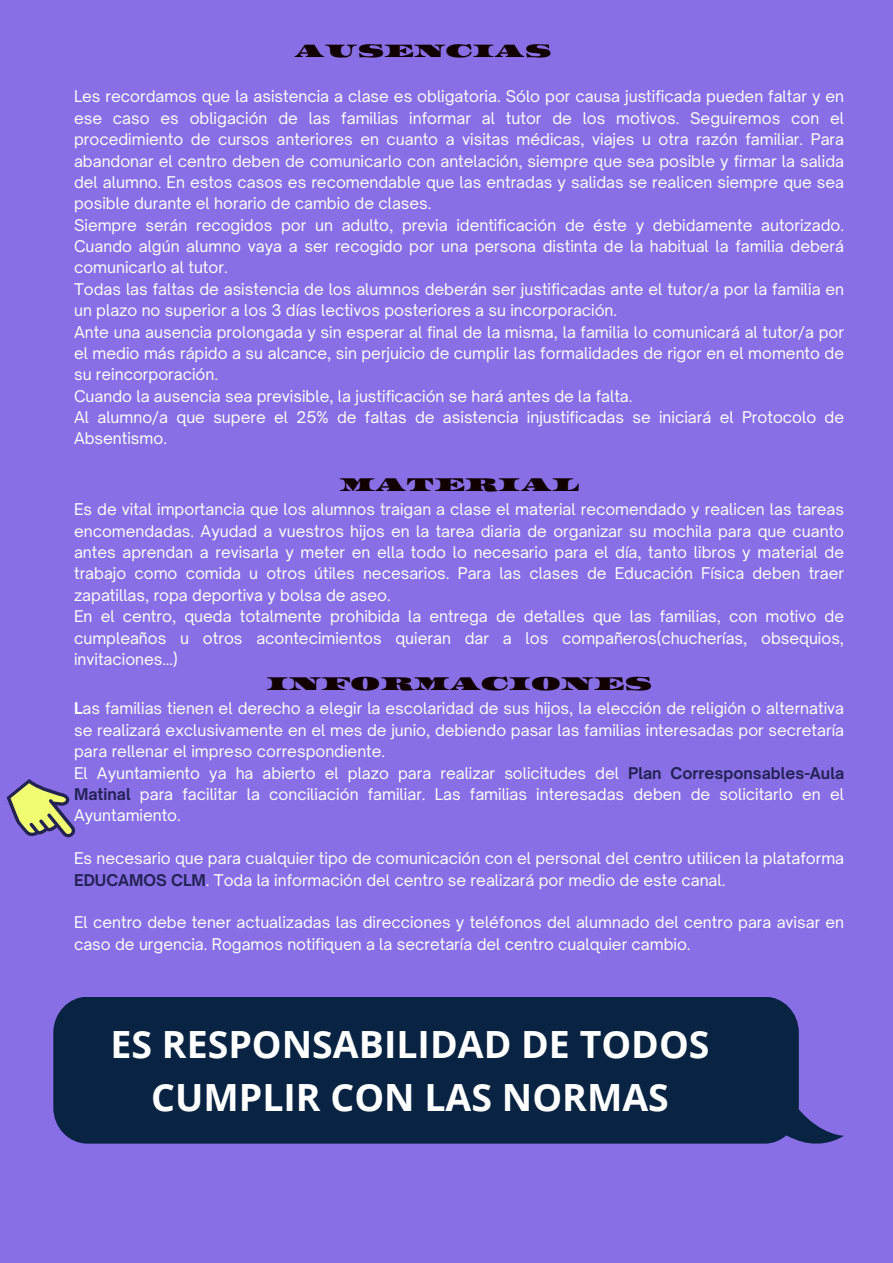
<style>
.page{position:relative;width:893px;height:1263px;background:#886fe6}
.page>*{position:absolute;margin:0;border:0;box-sizing:border-box;transform-origin:0 0}
.t1{font:700 37.5px/52.3px "Open Sans";color:#fff;text-align:center}
.t2{font:20.1px "Asset";color:#120101}
.t3{font:19.5px "Asset";color:#120101}
.t4{font:15.45px/21.4px "Open Sauce One";color:#fff;text-align:justify}
.s1{font-weight:700}
.s2{font-weight:700;color:#242254}
</style>
<div class="page">
<svg style="left:7px;top:779px;width:69px;height:59px"></svg>
<div style="left:53px;top:997px;width:791px;height:146px;background:#092342"></div>
<p class="t3" style="left:294px;top:38px;width:259px">AUSENCIAS</p>
<p class="t4" style="left:74px;top:86px;width:771px">Les recordamos que la asistencia a clase es obligatoria. Sólo por causa justificada pueden faltar y en ese caso es obligación de las familias informar al tutor de los motivos. Seguiremos con el procedimiento de cursos anteriores en cuanto a visitas médicas, viajes u otra razón familiar. Para abandonar el centro deben de comunicarlo con antelación, siempre que sea posible y firmar la salida del alumno. En estos casos es recomendable que las entradas y salidas se realicen siempre que sea posible durante el horario de cambio de clases.</p>
<p class="t4" style="left:74px;top:214px;width:771px">Siempre serán recogidos por un adulto, previa identificación de éste y debidamente autorizado.<br>Cuando algún alumno vaya a ser recogido por una persona distinta de la habitual la familia deberá comunicarlo al tutor.</p>
<p class="t4" style="left:74px;top:278px;width:771px">Todas las faltas de asistencia de los alumnos deberán ser justificadas ante el tutor/a por la familia en un plazo no superior a los 3 días lectivos posteriores a su incorporación.</p>
<p class="t4" style="left:74px;top:321px;width:771px">Ante una ausencia prolongada y sin esperar al final de la misma, la familia lo comunicará al tutor/a por el medio más rápido a su alcance, sin perjuicio de cumplir las formalidades de rigor en el momento de su reincorporación.</p>
<p class="t4" style="left:74px;top:385px;width:560px">Cuando la ausencia sea previsible, la justificación se hará antes de la falta.</p>
<p class="t4" style="left:74px;top:406px;width:771px">Al alumno/a que supere el 25% de faltas de asistencia injustificadas se iniciará el Protocolo de<br>Absentismo.</p>
<p class="t2" style="left:339px;top:472px;width:241px">MATERIAL</p>
<p class="t4" style="left:74px;top:499px;width:771px">Es de vital importancia que los alumnos traigan a clase el material recomendado y realicen las tareas encomendadas. Ayudad a vuestros hijos en la tarea diaria de organizar su mochila para que cuanto antes aprendan a revisarla y meter en ella todo lo necesario para el día, tanto libros y material de trabajo como comida u otros útiles necesarios. Para las clases de Educación Física deben traer zapatillas, ropa deportiva y bolsa de aseo.</p>
<p class="t4" style="left:74px;top:606px;width:771px">En el centro, queda totalmente prohibida la entrega de detalles que las familias, con motivo de cumpleaños u otros acontecimientos quieran dar a los compañeros(chucherías, obsequios, invitaciones…)</p>
<p class="t2" style="left:266px;top:671px;width:387px">INFORMACIONES</p>
<p class="t4" style="left:74px;top:698px;width:771px"><span class="s1">L</span>as familias tienen el derecho a elegir la escolaridad de sus hijos, la elección de religión o alternativa se realizará exclusivamente en el mes de junio, debiendo pasar las familias interesadas por secretaría para rellenar el impreso correspondiente.</p>
<p class="t4" style="left:74px;top:762px;width:771px">El Ayuntamiento ya ha abierto el plazo para realizar solicitudes del <span class="s2">Plan Corresponsables-Aula Matinal</span> para facilitar la conciliación familiar. Las familias interesadas deben de solicitarlo en el Ayuntamiento.</p>
<p class="t4" style="left:74px;top:847px;width:771px">Es necesario que para cualquier tipo de comunicación con el personal del centro utilicen la plataforma<br><span class="s2">EDUCAMOS CLM</span>. Toda la información del centro se realizará por medio de este canal.</p>
<p class="t4" style="left:74px;top:912px;width:771px">El centro debe tener actualizadas las direcciones y teléfonos del alumnado del centro para avisar en caso de urgencia. Rogamos notifiquen a la secretaría del centro cualquier cambio.</p>
<p class="t1" style="left:111px;top:1017px;width:600px">ES RESPONSABILIDAD DE TODOS<br>CUMPLIR CON LAS NORMAS</p>
</div>
